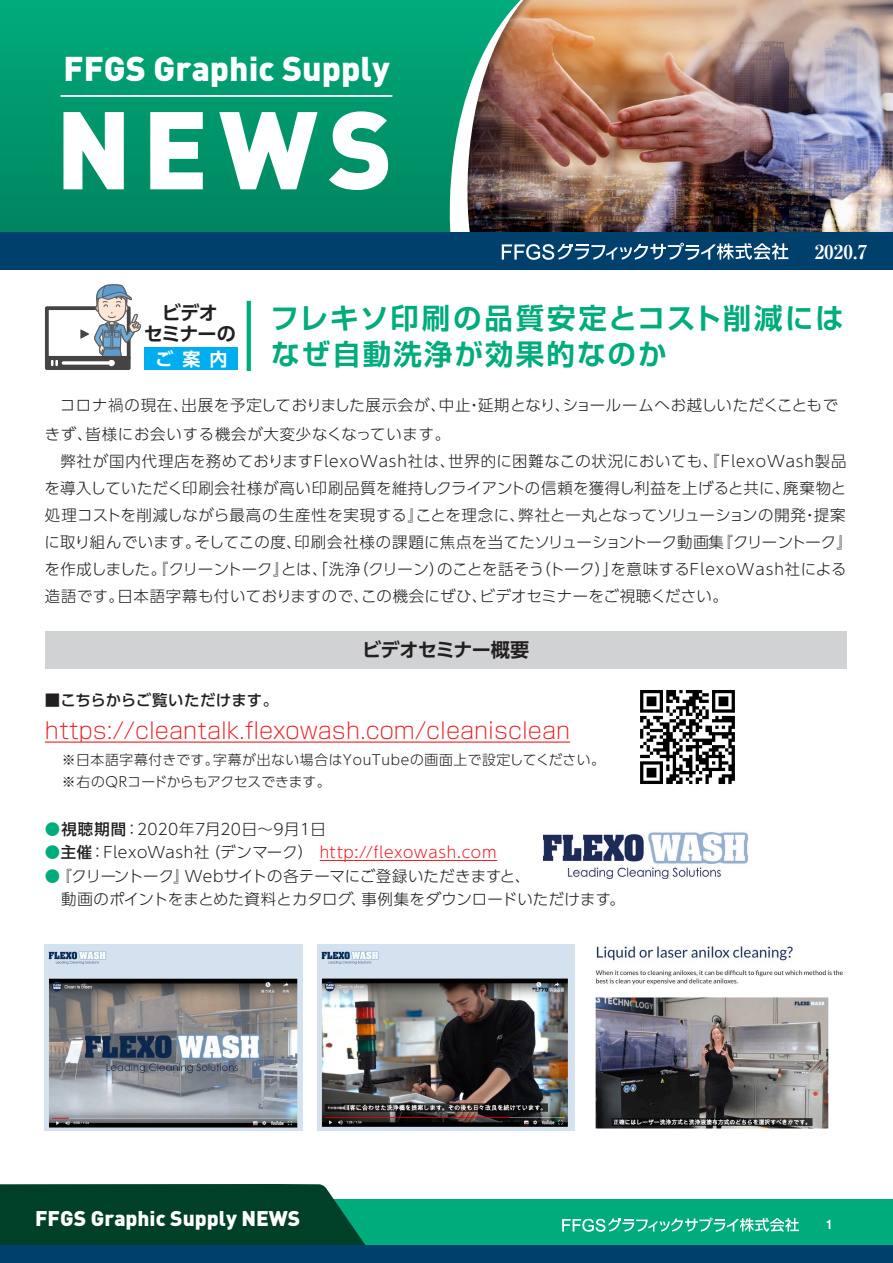
<style>
.page{position:relative;width:893px;height:1263px;background:#fff}
.page>*{position:absolute;margin:0;border:0;box-sizing:border-box;transform-origin:0 0}
.t1{font:900 108.45px "DIN";color:#fff}
.t2{font:900 33.9px "DIN";color:#fff}
.t3{font:700 28.5px/35.5px "Shin Go Pro De";letter-spacing:.075em;color:#00ac7c}
.t4{font:300 expanded 22.35px "Shin Go Pro";color:#ee1d23}
.t5{font:900 21px "DIN";color:#fff}
.t6{font:700 19.2px/21.3px "UD Shin Go Pro De";letter-spacing:-.04em;color:#231f20;text-align:center}
.t7{font:700 expanded 19.2px "Ryumin Pro";color:#fff}
.t8{font:700 18px "UD Shin Go Pro De";color:#fff}
.t9{font:300 15.45px/27.2px "UD Shin Go Pro";letter-spacing:.025em;color:#231f20}
.t10{font:300 15.45px/28.3px "UD Shin Go Pro";letter-spacing:.05em;color:#231f20}
.t11{font:300 15.45px/23.4px "UD Shin Go Pro";letter-spacing:.005em;color:#231f20}
.t12{font:300 15.45px "UD Shin Go Pro";letter-spacing:.04em;color:#ee1d23}
.t13{font:500 15.45px "UD Shin Go Pro";letter-spacing:.005em;color:#231f20}
.t14{font:300 13.8px/21.3px "UD Shin Go Pro";letter-spacing:.03em;color:#231f20}
.t15{font:700 11.7px "Gothic MB101 Pro De";color:#fff}
.s1{font-family:"Koz Go Pro"}
.s2{font-weight:500;color:#00ac7c}
.s3{font-weight:500}
.s4{font-weight:500;color:#231f20}
.s5{color:#231f20}
.s6{color:#00ac7c}
</style>
<div class="page">
<div style="left:1px;top:1200px;width:892px;height:46px;background:#00ac7c"></div>
<svg style="left:0;top:1184px;width:366px;height:62px;background:#064831"></svg>
<div style="left:0;top:1246px;width:893px;height:17px;background:#00406d"></div>
<svg style="left:562px;top:1217px;width:237px;height:15px"></svg>
<img style="left:640px;top:690px;width:95px;height:94px">
<hr style="left:45px;top:741px;width:525px;height:2px;background:#ee1d23">
<hr style="left:320px;top:860px;width:177px;height:1px;background:#ee1d23">
<img style="left:532px;top:1px;width:361px;height:232px">
<svg style="left:0;top:0;width:521px;height:233px;background:#0d936d"></svg>
<hr style="left:61px;top:95px;width:331px;height:2px;background:#fff">
<div style="left:0;top:233px;width:893px;height:37px;background:#00406d"></div>
<svg style="left:502px;top:243px;width:286px;height:17px"></svg>
<svg style="left:247px;top:301px;width:4px;height:70px"></svg>
<div style="left:145px;top:347px;width:93px;height:23px;background:#00aeef"></div>
<div style="left:45px;top:631px;width:801px;height:38px;background:#d1d2d4"></div>
<img style="left:45px;top:945px;width:257px;height:186px">
<img style="left:317px;top:945px;width:258px;height:186px">
<img style="left:595px;top:946px;width:248px;height:183px">
<svg style="left:45px;top:284px;width:96px;height:86px"></svg>
<img style="left:543px;top:831px;width:206px;height:48px">
<h2 class="t2" style="left:64px;top:46px;width:328px">FFGS Graphic Supply</h2>
<h1 class="t1" style="left:56px;top:77px;width:339px">NEWS</h1>
<p class="t7" style="left:815px;top:236px;width:54px">2020.7</p>
<p class="t6" style="left:144px;top:302px;width:94px">ビデオ<br>セミナーの</p>
<p class="t8" style="left:155px;top:344px;width:74px">ご案内</p>
<h3 class="t3" style="left:270px;top:297px;width:575px">フレキソ印刷の品質安定とコスト削減にはなぜ自動洗浄が効果的なのか</h3>
<p class="t10" style="left:45px;top:391px;width:795px;text-indent:15px">コロナ<span class="s1">禍</span>の現在、出展を予定しておりました展示会が、中止・延期となり、ショールームへお越しいただくこともできず、皆様にお会いする機会が大変少なくなっています。</p>
<p class="t9" style="left:44px;top:447px;width:809px;text-indent:16px">弊社が国内代理店を務めておりますFlexoWash社は、世界的に困難なこの状況においても、『FlexoWash製品を導入していただく印刷会社様が高い印刷品質を維持しクライアントの信頼を獲得し利益を上げると共に、廃棄物と処理コストを削減しながら最高の生産性を実現する』ことを理念に、弊社と一丸となってソリューションの開発・提案に取り組んでいます。そしてこの度、印刷会社様の課題に焦点を当てたソリューショントーク動画集『クリーントーク』を作成しました。『クリーントーク』とは、「洗浄（クリーン）のことを話そう（トーク）」を意味するFlexoWash社による造語です。日本語字幕も付いておりますので、この機会にぜひ、ビデオセミナーをご視聴ください。</p>
<p class="t6" style="left:362px;top:639px;width:169px">ビデオセミナー概要</p>
<p class="t13" style="left:45px;top:687px;width:235px">■こちらからご覧いただけます。</p>
<h3 class="t4" style="left:45px;top:712px;width:527px">https://cleantalk.flexowash.com/cleanisclean</h3>
<p class="t14" style="left:62px;top:749px;width:545px">※日本語字幕付きです。字幕が出ない場合はYouTubeの画面上で設定してください。※右のQRコードからもアクセスできます。</p>
<p class="t9" style="left:45px;top:815px;width:283px"><span class="s2">●</span><span class="s3">視聴期間</span>：2020年7月20日～9月１日</p>
<p class="t12" style="left:45px;top:840px;width:453px"><span class="s2">●</span><span class="s4">主催</span><span class="s5">：FlexoWash社（デンマーク）</span> http://flexowash.com</p>
<p class="t11" style="left:45px;top:863px;width:581px"><span class="s6">●</span>『クリーントーク』Webサイトの各テーマにご登録いただきますと、<br>　動画のポイントをまとめた資料とカタログ、事例集をダウンロードいただけます。</p>
<h3 class="t5" style="left:35px;top:1204px;width:267px">FFGS Graphic Supply NEWS</h3>
<p class="t15" style="left:825px;top:1215px;width:10px">1</p>
</div>
